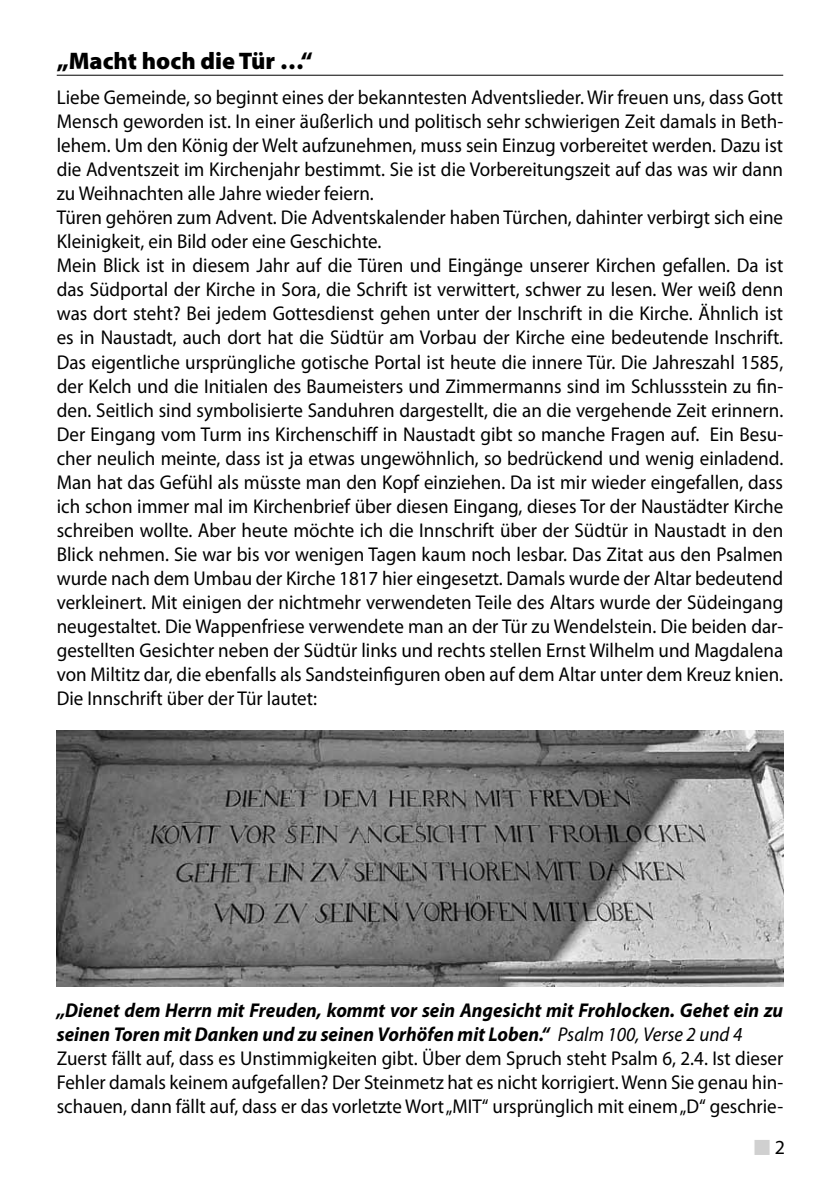
<style>
.page{position:relative;width:840px;height:1191px;background:#fff}
.page>*{position:absolute;margin:0;border:0;box-sizing:border-box;transform-origin:0 0}
.t1{font:900 24px "Myriad Pro";color:#000}
.t2{font:20px/24px "Myriad Pro";color:#000;scale:.95 1}
.t3{font:20px "Myriad Pro";color:#000}
.s1{font-weight:700;font-style:italic}
.s2{font-style:italic}
.s3{color:#d0d0d0}
</style>
<div class="page">
<hr style="left:57px;top:75px;width:725px;height:1px;background:#000">
<img style="left:57px;top:730px;width:725px;height:256px">
<p class="t1" style="left:57px;top:45px;width:257px">„Macht hoch die Tür …“</p>
<p class="t2" style="left:57px;top:85px;width:765px">Liebe Gemeinde, so beginnt eines der bekanntesten Adventslieder. Wir freuen uns, dass Gott Mensch geworden ist. In einer äußerlich und politisch sehr schwierigen Zeit damals in Beth&shy;lehem. Um den König der Welt aufzunehmen, muss sein Einzug vorbereitet werden. Dazu ist die Adventszeit im Kirchenjahr bestimmt. Sie ist die Vorbereitungszeit auf das was wir dann zu Weihnachten alle Jahre wieder feiern.<br>Türen gehören zum Advent. Die Adventskalender haben Türchen, dahinter verbirgt sich eine Kleinigkeit, ein Bild oder eine Geschichte.<br>Mein Blick ist in diesem Jahr auf die Türen und Eingänge unserer Kirchen gefallen. Da ist das Südportal der Kirche in Sora, die Schrift ist verwittert, schwer zu lesen. Wer weiß denn was dort steht? Bei jedem Gottesdienst gehen unter der Inschrift in die Kirche. Ähnlich ist es in Naustadt, auch dort hat die Südtür am Vorbau der Kirche eine bedeutende Inschrift.<br>Das eigentliche ursprüngliche gotische Portal ist heute die innere Tür. Die Jahreszahl 1585, der Kelch und die Initialen des Baumeisters und Zimmermanns sind im Schlussstein zu fin&shy;den. Seitlich sind symbolisierte Sanduhren dargestellt, die an die vergehende Zeit erinnern.<br>Der Eingang vom Turm ins Kirchenschiff in Naustadt gibt so manche Fragen auf. Ein Besu&shy;cher neulich meinte, dass ist ja etwas ungewöhnlich, so bedrückend und wenig einladend.<br>Man hat das Gefühl als müsste man den Kopf einziehen. Da ist mir wieder eingefallen, dass ich schon immer mal im Kirchenbrief über diesen Eingang, dieses Tor der Naustädter Kirche schreiben wollte. Aber heute möchte ich die Innschrift über der Südtür in Naustadt in den Blick nehmen. Sie war bis vor wenigen Tagen kaum noch lesbar. Das Zitat aus den Psalmen wurde nach dem Umbau der Kirche 1817 hier eingesetzt. Damals wurde der Altar bedeutend verkleinert. Mit einigen der nichtmehr verwendeten Teile des Altars wurde der Südeingang neugestaltet. Die Wappenfriese verwendete man an der Tür zu Wendelstein. Die beiden dar&shy;gestellten Gesichter neben der Südtür links und rechts stellen Ernst Wilhelm und Magdalena von Miltitz dar, die ebenfalls als Sandsteinfiguren oben auf dem Altar unter dem Kreuz knien.<br>Die Innschrift über der Tür lautet:</p>
<p class="t2" style="left:57px;top:997px;width:765px"><span class="s1">„Dienet dem Herrn mit Freuden, kommt vor sein Angesicht mit Frohlocken. Gehet ein zu seinen Toren mit Danken und zu seinen Vorhöfen mit Loben.“</span> <span class="s2">Psalm 100, Verse 2 und 4<br></span>Zuerst fällt auf, dass es Unstimmigkeiten gibt. Über dem Spruch steht Psalm 6, 2.4. Ist dieser Fehler damals keinem aufgefallen? Der Steinmetz hat es nicht korrigiert. Wenn Sie genau hin&shy;schauen, dann fällt auf, dass er das vorletzte Wort „MIT“ ursprünglich mit einem „D“ geschrie-</p>
<p class="t3" style="left:752px;top:1135px;width:34px"><span class="s3">■</span>2</p>
</div>
